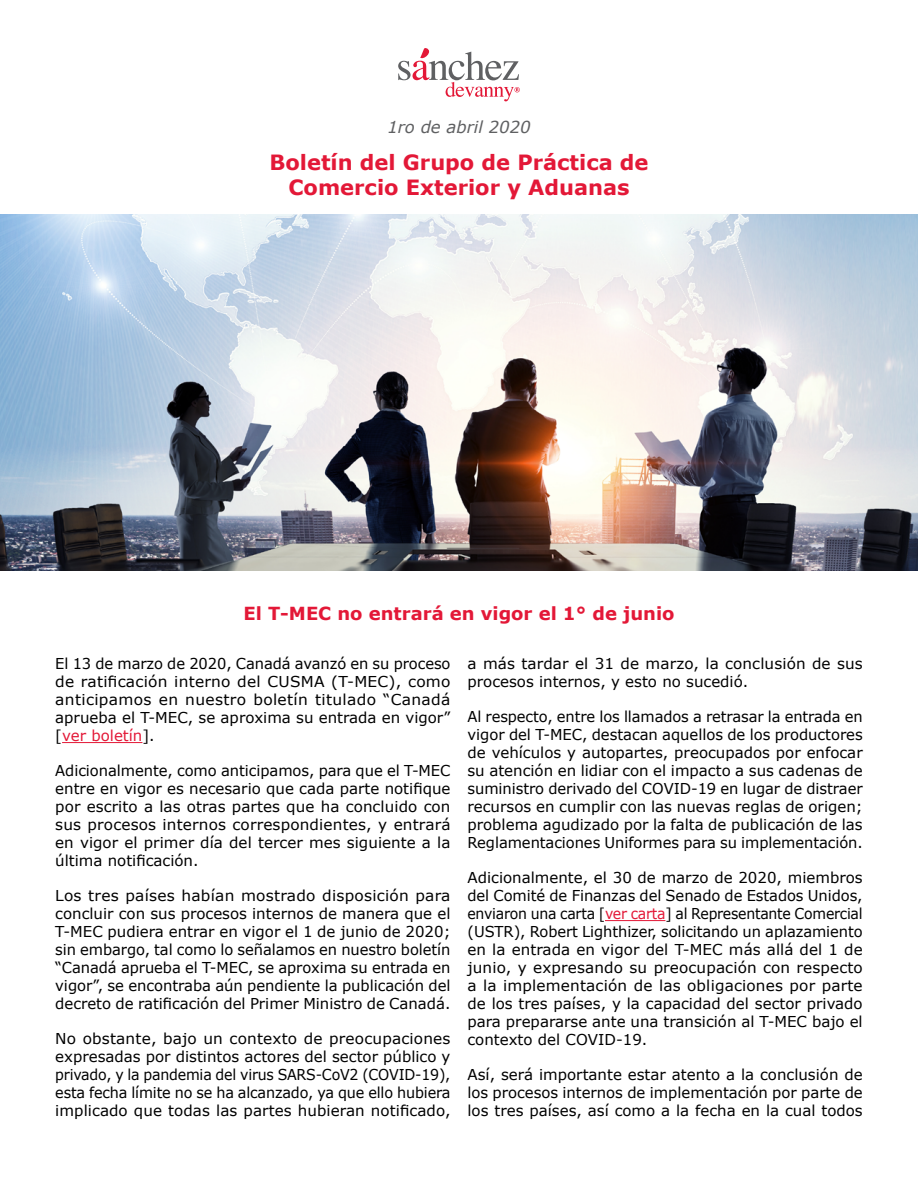
<style>
.page{position:relative;width:918px;height:1188px;background:#fff}
.page>*{position:absolute;margin:0;border:0;box-sizing:border-box;transform-origin:0 0}
.t1{font:700 21px/25.2px "Verdana";color:#e31837;text-align:center}
.t2{font:700 18px "Verdana";color:#e31837}
.t3{font:italic 16.5px "Verdana";color:#5f6062}
.t4{font:15px/18px "Verdana";color:#000;text-align:justify}
.s1{color:#e31837}
</style>
<div class="page">
<svg style="left:398px;top:48px;width:122px;height:53px"></svg>
<hr style="left:62px;top:742px;width:80px;height:1px;background:#e31837">
<hr style="left:605px;top:920px;width:60px;height:1px;background:#e31837">
<img style="left:0;top:215px;width:918px;height:356px">
<p class="t3" style="left:387px;top:117px;width:145px">1ro de abril 2020</p>
<h1 class="t1" style="left:269px;top:150px;width:381px">Boletín del Grupo de Práctica de<br>Comercio Exterior y Aduanas</h1>
<p class="t2" style="left:243px;top:602px;width:433px">El T-MEC no entrará en vigor el 1° de junio</p>
<p class="t4" style="left:55px;top:655px;width:397px">El 13 de marzo de 2020, Canadá avanzó en su proceso de ratificación interno del CUSMA (T-MEC), como anticipamos en nuestro boletín titulado “Canadá aprueba el T-MEC, se aproxima su entrada en vigor” [<span class="s1">ver boletín</span>].</p>
<p class="t4" style="left:55px;top:762px;width:397px">Adicionalmente, como anticipamos, para que el T-MEC entre en vigor es necesario que cada parte notifique por escrito a las otras partes que ha concluido con sus procesos internos correspondientes, y entrará en vigor el primer día del tercer mes siguiente a la última notificación.</p>
<p class="t4" style="left:55px;top:887px;width:397px">Los tres países habían mostrado disposición para concluir con sus procesos internos de manera que el T-MEC pudiera entrar en vigor el 1 de junio de 2020; sin embargo, tal como lo señalamos en nuestro boletín “Canadá aprueba el T-MEC, se aproxima su entrada en vigor”, se encontraba aún pendiente la publicación del decreto de ratificación del Primer Ministro de Canadá.</p>
<p class="t4" style="left:55px;top:1030px;width:397px">No obstante, bajo un contexto de preocupaciones expresadas por distintos actores del sector público y privado, y la pandemia del virus SARS-CoV2 (COVID-19), esta fecha límite no se ha alcanzado, ya que ello hubiera implicado que todas las partes hubieran notificado,</p>
<p class="t4" style="left:468px;top:655px;width:397px">a más tardar el 31 de marzo, la conclusión de sus procesos internos, y esto no sucedió.</p>
<p class="t4" style="left:468px;top:708px;width:397px">Al respecto, entre los llamados a retrasar la entrada en vigor del T-MEC, destacan aquellos de los productores de vehículos y autopartes, preocupados por enfocar su atención en lidiar con el impacto a sus cadenas de suministro derivado del COVID-19 en lugar de distraer recursos en cumplir con las nuevas reglas de origen; problema agudizado por la falta de publicación de las Reglamentaciones Uniformes para su implementación.</p>
<p class="t4" style="left:468px;top:869px;width:397px">Adicionalmente, el 30 de marzo de 2020, miembros del Comité de Finanzas del Senado de Estados Unidos, enviaron una carta [<span class="s1">ver carta</span>] al Representante Comercial (USTR), Robert Lighthizer, solicitando un aplazamiento en la entrada en vigor del T-MEC más allá del 1 de junio, y expresando su preocupación con respecto a la implementación de las obligaciones por parte de los tres países, y la capacidad del sector privado para prepararse ante una transición al T-MEC bajo el contexto del COVID-19.</p>
<p class="t4" style="left:468px;top:1066px;width:397px">Así, será importante estar atento a la conclusión de los procesos internos de implementación por parte de los tres países, así como a la fecha en la cual todos</p>
</div>
